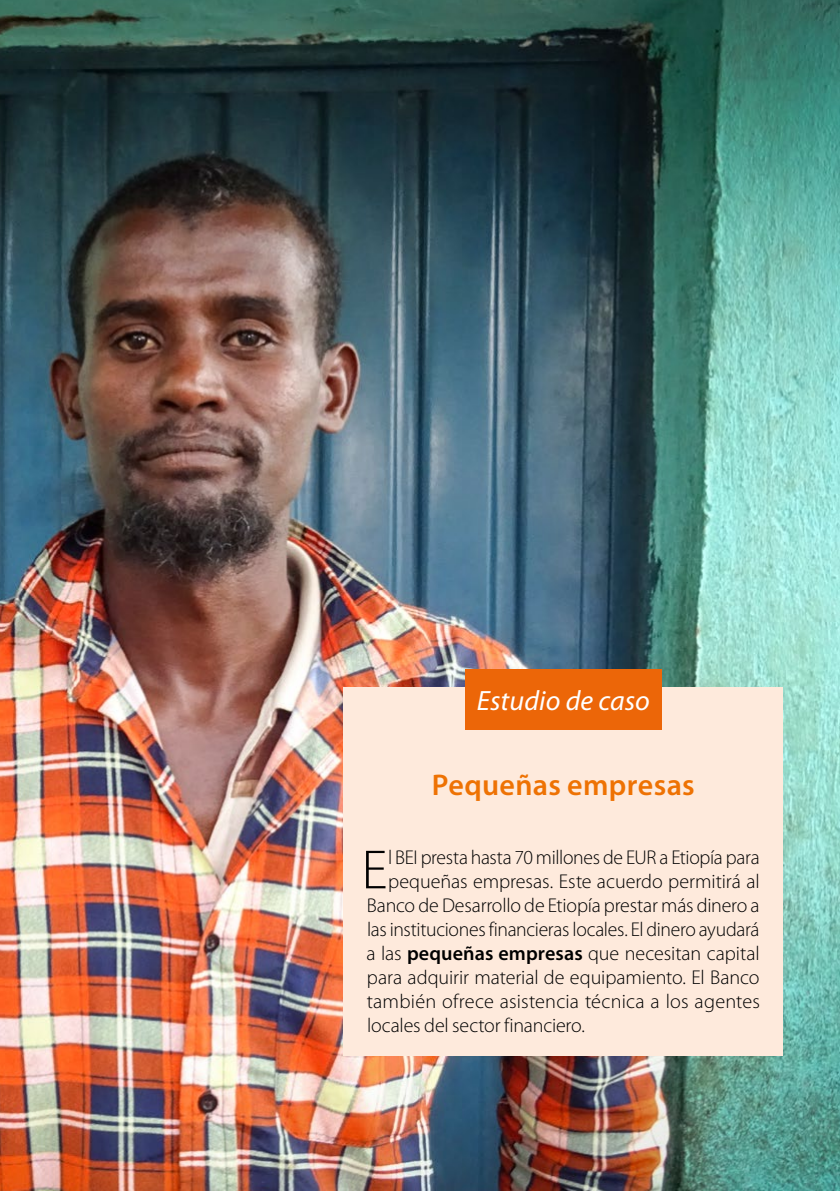
<style>
.page{position:relative;width:840px;height:1191px;background:#fff}
.page>*{position:absolute;margin:0;border:0;box-sizing:border-box;transform-origin:0 0}
.t1{font:300 55.6px "Myriad Pro";color:#000}
.t2{font:600 30px "Myriad Pro";letter-spacing:.01em;color:#ee7203}
.t3{font:italic 28px "Myriad Pro";letter-spacing:.005em;color:#fff}
.t4{font:300 20px "Myriad Pro";letter-spacing:-.005em;color:#000}
.s1{font-weight:600}
</style>
<div class="page">
<img style="left:0;top:0;width:839px;height:1191px">
<div style="left:343px;top:687px;width:439px;height:368px;background:#feeadc"></div>
<div style="left:464px;top:669px;width:197px;height:60px;background:#ec6608"></div>
<h3 class="t3" style="left:476px;top:685px;width:174px">Estudio de caso</h3>
<h2 class="t2" style="left:431px;top:769px;width:264px">Pequeñas empresas</h2>
<h1 class="t1" style="left:361px;top:839px;width:27px">E</h1>
<p class="t4" style="left:388px;top:846px;width:373px">l BEI presta hasta 70 millones de EUR a Etiopía para</p>
<p class="t4" style="left:388px;top:870px;width:373px">pequeñas empresas. Este acuerdo permitirá al</p>
<p class="t4" style="left:366px;top:894px;width:394px">Banco de Desarrollo de Etiopía prestar más dinero a</p>
<p class="t4" style="left:367px;top:918px;width:394px">las instituciones financieras locales. El dinero ayudará</p>
<p class="t4" style="left:366px;top:942px;width:394px">a las <span class="s1">pequeñas empresas</span> que necesitan capital</p>
<p class="t4" style="left:367px;top:966px;width:394px">para adquirir material de equipamiento. El Banco</p>
<p class="t4" style="left:366px;top:990px;width:394px">también ofrece asistencia técnica a los agentes</p>
<p class="t4" style="left:367px;top:1014px;width:219px">locales del sector financiero.</p>
</div>
